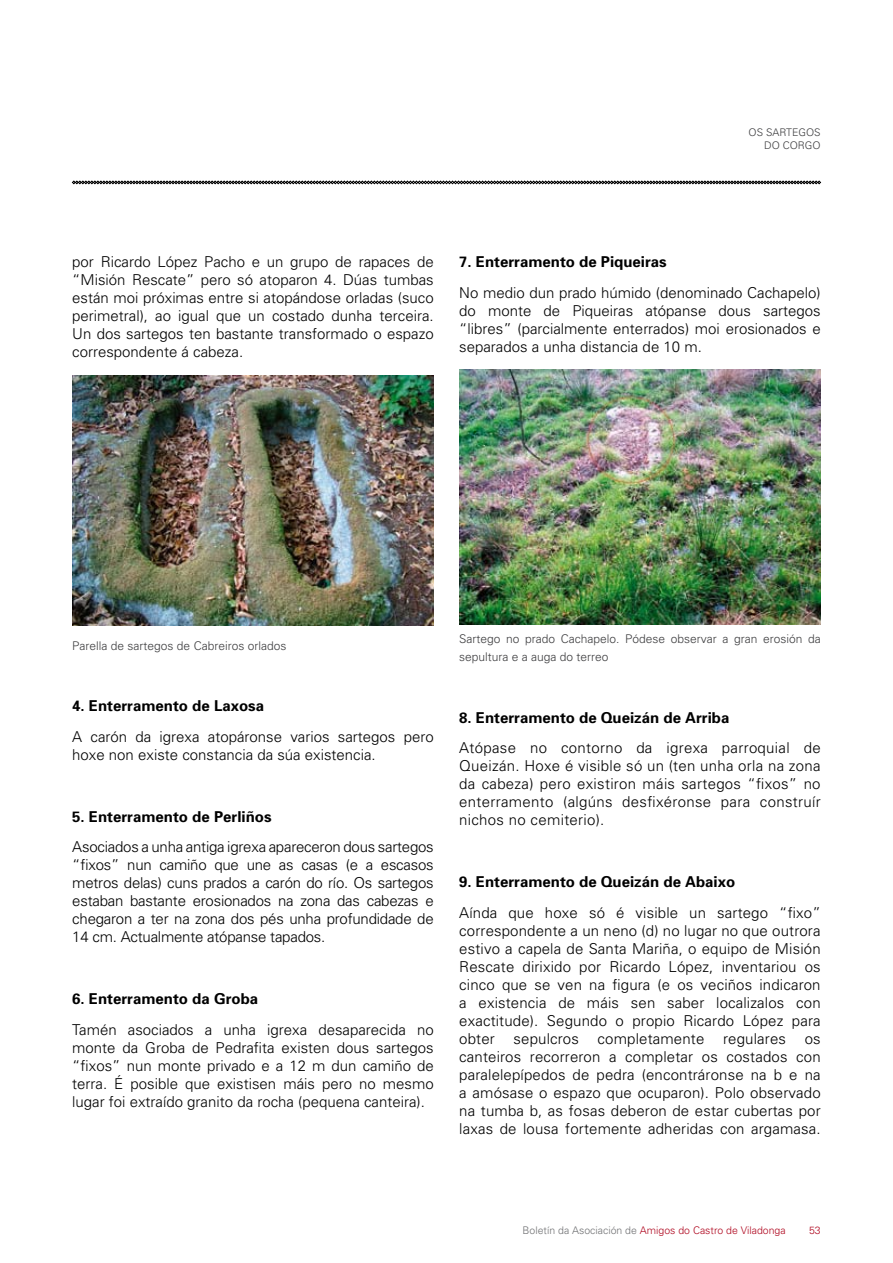
<style>
.page{position:relative;width:893px;height:1263px;background:#fff}
.page>*{position:absolute;margin:0;border:0;box-sizing:border-box;transform-origin:0 0}
.t1{font:300 15px/18px "Univers";color:#000;text-align:justify}
.t2{font:700 15px "Univers";color:#000}
.t3{font:300 12px/18px "Univers";color:#3e3e40}
.t4{font:300 10.5px "Univers";color:#af071f}
.t5{font:300 10.5px/12.8px "Univers";color:#3e3e40;text-align:right}
.s1{color:#707173}
</style>
<div class="page">
<svg style="left:72px;top:181px;width:749px;height:3px;background:#424242"></svg>
<img style="left:72px;top:375px;width:362px;height:250px">
<img style="left:459px;top:370px;width:362px;height:254px">
<p class="t5" style="left:748px;top:126px;width:74px">OS SARTEGOS<br>DO CORGO</p>
<p class="t1" style="left:72px;top:253px;width:363px">por Ricardo López Pacho e un grupo de rapaces de “Misión Rescate” pero só atoparon 4. Dúas tumbas están moi próximas entre si atopándose orladas (suco perimetral), ao igual que un costado dunha terceira.<br>Un dos sartegos ten bastante transformado o espazo correspondente á cabeza.</p>
<p class="t2" style="left:459px;top:252px;width:209px">7. Enterramento de Piqueiras</p>
<p class="t1" style="left:459px;top:283px;width:363px">No medio dun prado húmido (denominado Cachapelo) do monte de Piqueiras atópanse dous sartegos “libres” (parcialmente enterrados) moi erosionados e separados a unha distancia de 10 m.</p>
<p class="t3" style="left:72px;top:636px;width:216px">Parella de sartegos de Cabreiros orlados</p>
<p class="t2" style="left:72px;top:696px;width:193px">4. Enterramento de Laxosa</p>
<p class="t1" style="left:72px;top:727px;width:363px">A carón da igrexa atopáronse varios sartegos pero hoxe non existe constancia da súa existencia.</p>
<p class="t2" style="left:72px;top:806px;width:201px">5. Enterramento de Perliños</p>
<p class="t1" style="left:72px;top:837px;width:363px">Asociados a unha antiga igrexa apareceron dous sartegos “fixos” nun camiño que une as casas (e a escasos metros delas) cuns prados a carón do río. Os sartegos estaban bastante erosionados na zona das cabezas e chegaron a ter na zona dos pés unha profundidade de 14 cm. Actualmente atópanse tapados.</p>
<p class="t2" style="left:72px;top:989px;width:187px">6. Enterramento da Groba</p>
<p class="t1" style="left:72px;top:1020px;width:363px">Tamén asociados a unha igrexa desaparecida no monte da Groba de Pedrafita existen dous sartegos “fixos” nun monte privado e a 12 m dun camiño de terra. É posible que existisen máis pero no mesmo lugar foi extraído granito da rocha (pequena canteira).</p>
<p class="t3" style="left:459px;top:629px;width:363px">Sartego no prado Cachapelo. Pódese observar a gran erosión da sepultura e a auga do terreo</p>
<p class="t2" style="left:459px;top:708px;width:272px">8. Enterramento de Queizán de Arriba</p>
<p class="t1" style="left:459px;top:739px;width:363px">Atópase no contorno da igrexa parroquial de Queizán. Hoxe é visible só un (ten unha orla na zona da cabeza) pero existiron máis sartegos “fixos” no enterramento (algúns desfixéronse para construír nichos no cemiterio).</p>
<p class="t2" style="left:459px;top:872px;width:277px">9. Enterramento de Queizán de Abaixo</p>
<p class="t1" style="left:459px;top:903px;width:363px">Aínda que hoxe só é visible un sartego “fixo” correspondente a un neno (d) no lugar no que outrora estivo a capela de Santa Mariña, o equipo de Misión Rescate dirixido por Ricardo López, inventariou os cinco que se ven na figura (e os veciños indicaron a existencia de máis sen saber localizalos con exactitude). Segundo o propio Ricardo López para obter sepulcros completamente regulares os canteiros recorreron a completar os costados con paralelepípedos de pedra (encontráronse na b e na a amósase o espazo que ocuparon). Polo observado na tumba b, as fosas deberon de estar cubertas por laxas de lousa fortemente adheridas con argamasa.</p>
<p class="t4" style="left:523px;top:1223px;width:264px"><span class="s1">Boletín da Asociación de</span> Amigos do Castro de Viladonga</p>
<p class="t4" style="left:809px;top:1223px;width:13px">53</p>
</div>
